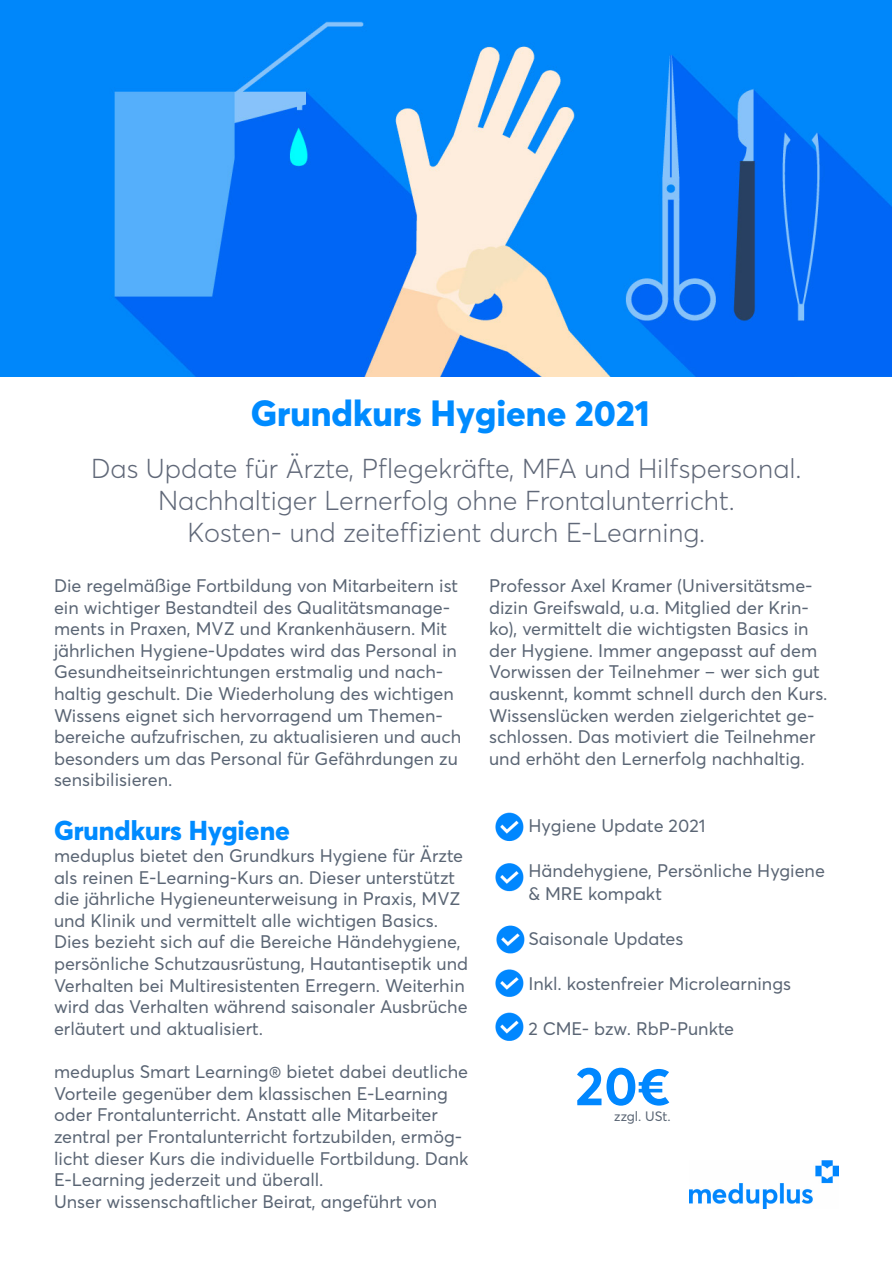
<style>
.page{position:relative;width:893px;height:1263px;background:#fff}
.page>*{position:absolute;margin:0;border:0;box-sizing:border-box;transform-origin:0 0}
.t1{font:700 54px "Averta";color:#0087ff}
.t2{font:800 36px "Averta";color:#008bff}
.t3{font:300 27px/32.2px "Averta";color:#606878;text-align:center}
.t4{font:800 27px "Averta";color:#008bff}
.t5{font:18px/21.6px "Averta";color:#5a6574}
.t6{font:13.5px "Averta";color:#5a6574}
</style>
<div class="page">
<img style="left:0;top:0;width:892px;height:376px">
<img style="left:495px;top:812px;width:29px;height:30px">
<img style="left:495px;top:863px;width:29px;height:29px">
<img style="left:496px;top:925px;width:29px;height:29px">
<img style="left:495px;top:969px;width:29px;height:28px">
<img style="left:689px;top:1161px;width:150px;height:48px">
<img style="left:495px;top:1012px;width:29px;height:29px">
<p class="t2" style="left:251px;top:391px;width:400px">Grundkurs Hygiene 2021</p>
<p class="t3" style="left:91px;top:452px;width:712px">Das Update für Ärzte, Pflegekräfte, MFA und Hilfspersonal.<br>Nachhaltiger Lernerfolg ohne Frontalunterricht.<br>Kosten- und zeiteffizient durch E-Learning.</p>
<p class="t5" style="left:54px;top:575px;width:409px">Die regelmäßige Fortbildung von Mitarbeitern ist ein wichtiger Bestandteil des Qualitätsmanage&shy;ments in Praxen, MVZ und Krankenhäusern. Mit jährlichen Hygiene-Updates wird das Personal in Gesundheitseinrichtungen erstmalig und nach&shy;haltig geschult. Die Wiederholung des wichtigen Wissens eignet sich hervorragend um Themen&shy;bereiche aufzufrischen, zu aktualisieren und auch besonders um das Personal für Gefährdungen zu sensibilisieren.</p>
<p class="t4" style="left:54px;top:814px;width:238px">Grundkurs Hygiene</p>
<p class="t5" style="left:54px;top:845px;width:416px">meduplus bietet den Grundkurs Hygiene für Ärzte als reinen E-Learning-Kurs an. Dieser unterstützt die jährliche Hygieneunterweisung in Praxis, MVZ und Klinik und vermittelt alle wichtigen Basics.<br>Dies bezieht sich auf die Bereiche Händehygiene, persönliche Schutzausrüstung, Hautantiseptik und Verhalten bei Multiresistenten Erregern. Weiterhin wird das Verhalten während saisonaler Ausbrüche erläutert und aktualisiert.</p>
<p class="t5" style="left:54px;top:1061px;width:416px">meduplus Smart Learning® bietet dabei deutliche Vorteile gegenüber dem klassischen E-Learning oder Frontalunterricht. Anstatt alle Mitarbeiter zentral per Frontalunterricht fortzubilden, ermög&shy;licht dieser Kurs die individuelle Fortbildung. Dank E-Learning jederzeit und überall.</p>
<p class="t5" style="left:54px;top:1190px;width:385px">Unser wissenschaftlicher Beirat, angeführt von</p>
<p class="t5" style="left:489px;top:575px;width:340px">Professor Axel Kramer (Universitätsme&shy;dizin Greifswald, u.a. Mitglied der Krin&shy;ko), vermittelt die wichtigsten Basics in der Hygiene. Immer angepasst auf dem Vorwissen der Teilnehmer – wer sich gut auskennt, kommt schnell durch den Kurs.<br>Wissenslücken werden zielgerichtet ge&shy;schlossen. Das motiviert die Teilnehmer und erhöht den Lernerfolg nachhaltig.</p>
<p class="t5" style="left:528px;top:815px;width:179px">Hygiene Update 2021</p>
<p class="t5" style="left:528px;top:860px;width:298px;line-height:22.5px">Händehygiene, Persönliche Hygiene &amp; MRE kompakt</p>
<p class="t5" style="left:528px;top:927px;width:157px">Saisonale Updates</p>
<p class="t5" style="left:528px;top:972px;width:264px">Inkl. kostenfreier Microlearnings</p>
<p class="t5" style="left:528px;top:1017px;width:207px">2 CME- bzw. RbP-Punkte</p>
<p class="t1" style="left:575px;top:1052px;width:97px">20€</p>
<p class="t6" style="left:614px;top:1108px;width:58px">zzgl. USt.</p>
</div>
